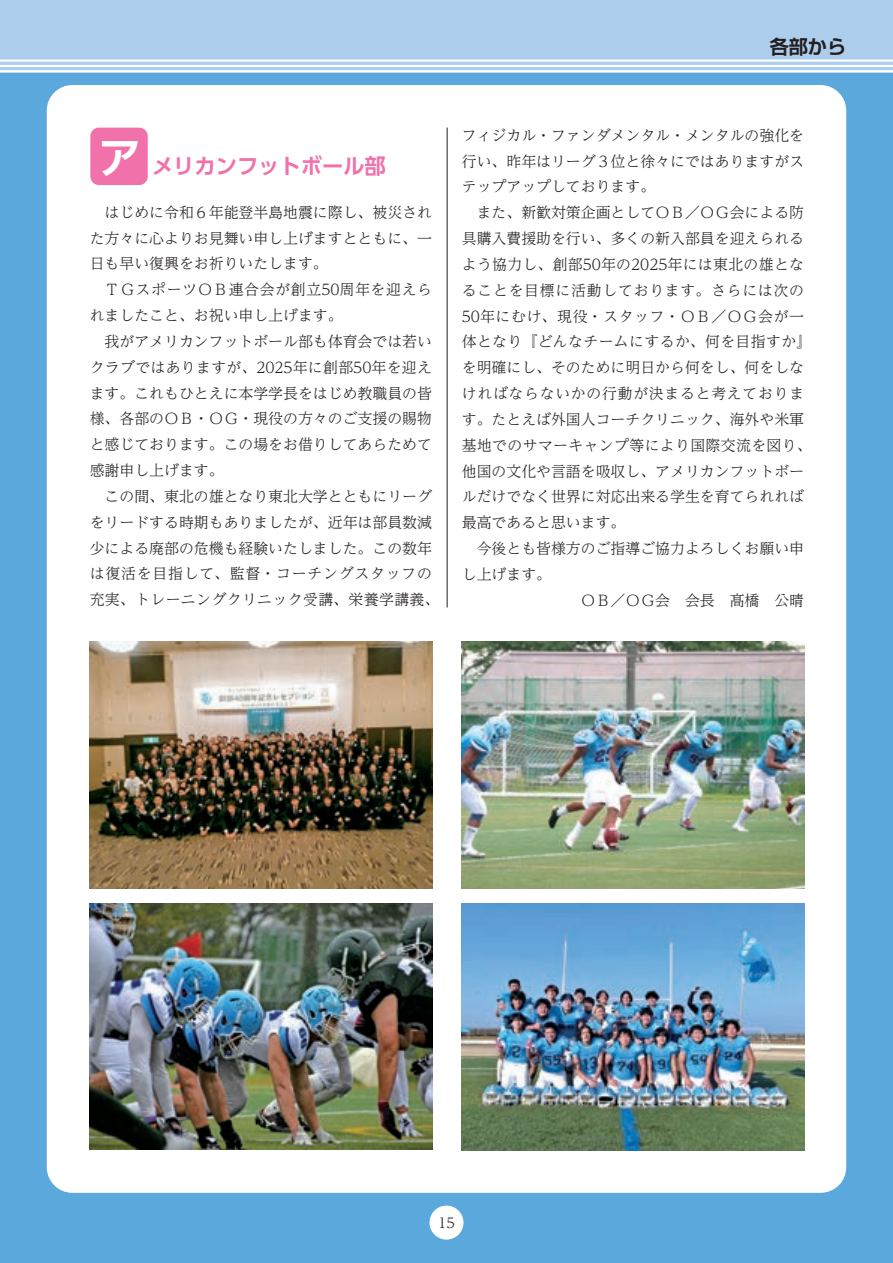
<style>
.page{position:relative;width:893px;height:1263px;background:#5ba8dc}
.page>*{position:absolute;margin:0;border:0;box-sizing:border-box;transform-origin:0 0}
.t1{font:700 21.3px "UD Shin Go Pro De";color:#f171ab}
.t2{font:700 19.2px "Shin Go Pr 6 De";color:#231f20}
.t3{font:300 14.85px/25.8px "UD Reimin Pro";color:#231f20;text-align:justify}
.t4{font:300 14.85px/25.8px "UD Reimin Pro";letter-spacing:.045em;color:#231f20}
.t5{font:300 13.8px "UD Reimin Pro";color:#231f20}
.s1{font-size:42.45px;color:#fff}
</style>
<div class="page">
<div style="left:0;top:0;width:893px;height:72px;background:#accdeb"></div>
<hr style="left:0;top:60px;width:893px;height:2px;background:#fff">
<hr style="left:0;top:65px;width:893px;height:2px;background:#fff">
<hr style="left:0;top:70px;width:893px;height:2px;background:#fff">
<div style="left:47px;top:85px;width:799px;height:1108px;background:#fff;border-radius:26px"></div>
<div style="left:429px;top:1205px;width:34px;height:34px;background:#fff;border-radius:50%"></div>
<hr style="left:447px;top:128px;width:1px;height:479px;background:#231f20">
<div style="left:90px;top:128px;width:58px;height:57px;background:#f171ab;border-radius:9px"></div>
<img style="left:90px;top:642px;width:342px;height:246px">
<img style="left:462px;top:642px;width:342px;height:246px">
<img style="left:90px;top:904px;width:342px;height:246px">
<img style="left:462px;top:904px;width:342px;height:246px">
<h1 class="t1" style="left:99px;top:148px;width:289px"><span class="s1">ア</span>メリカンフットボール部</h1>
<p class="t3" style="left:90px;top:199px;width:344px;text-indent:15px">はじめに令和６年能登半島地震に際し、被災された方々に心よりお見舞い申し上げますとともに、一日も早い復興をお祈りいたします。</p>
<p class="t4" style="left:90px;top:276px;width:344px;text-indent:15px">ＴＧスポーツＯＢ連合会が創立50周年を迎えられましたこと、お祝い申し上げます。</p>
<p class="t3" style="left:90px;top:328px;width:344px;text-indent:15px">我がアメリカンフットボール部も体育会では若いクラブではありますが、2025年に創部50年を迎えます。これもひとえに本学学長をはじめ教職員の皆様、各部のＯＢ・ＯＧ・現役の方々のご支援の賜物と感じております。この場をお借りしてあらためて感謝申し上げます。</p>
<p class="t3" style="left:90px;top:483px;width:351px;text-align:center">この間、東北の雄となり東北大学とともにリーグ<br>をリードする時期もありましたが、近年は部員数減少による廃部の危機も経験いたしました。この数年は復活を目指して、監督・コーチングスタッフの充実、トレーニングクリニック受講、栄養学講義、</p>
<p class="t2" style="left:770px;top:31px;width:78px">各部から</p>
<p class="t3" style="left:462px;top:122px;width:344px">フィジカル・ファンダメンタル・メンタルの強化を行い、昨年はリーグ３位と徐々にではありますがステップアップしております。</p>
<p class="t3" style="left:462px;top:199px;width:351px;text-align:left;text-indent:15px">また、新歓対策企画としてＯＢ／ＯＧ会による防具購入費援助を行い、多くの新入部員を迎えられるよう協力し、創部50年の2025年には東北の雄となることを目標に活動しております。さらには次の<br>50年にむけ、現役・スタッフ・ＯＢ／ＯＧ会が一体となり『どんなチームにするか、何を目指すか』を明確にし、そのために明日から何をし、何をしなければならないかの行動が決まると考えております。たとえば外国人コーチクリニック、海外や米軍基地でのサマーキャンプ等により国際交流を図り、他国の文化や言語を吸収し、アメリカンフットボールだけでなく世界に対応出来る学生を育てられれば最高であると思います。</p>
<p class="t3" style="left:477px;top:535px;width:329px">今後とも皆様方のご指導ご協力よろしくお願い申</p>
<p class="t3" style="left:462px;top:561px;width:91px">し上げます。</p>
<p class="t3" style="left:581px;top:587px;width:225px">ＯＢ／ＯＧ会　会長　髙橋　公晴</p>
<p class="t5" style="left:438px;top:1212px;width:18px">15</p>
</div>
